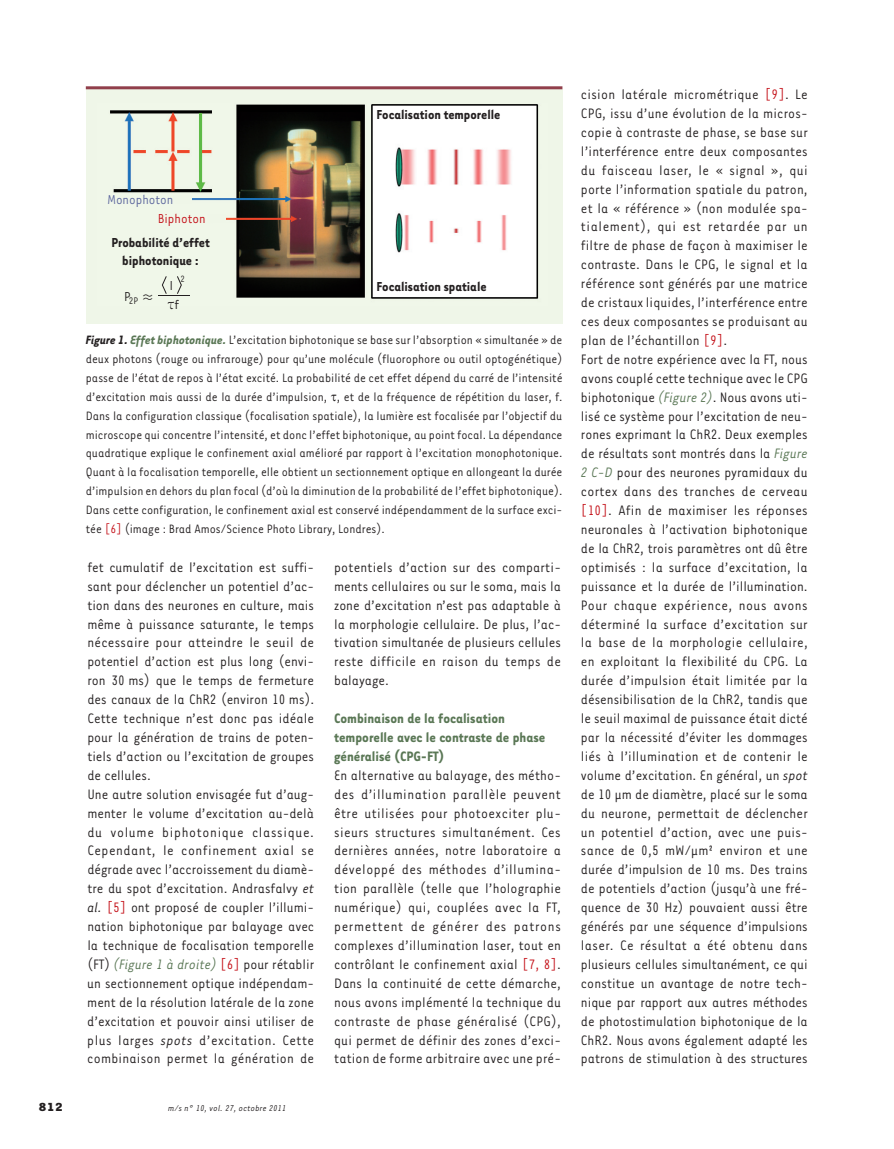
<style>
.page{position:relative;width:894px;height:1149px;background:#fff}
.page>*{position:absolute;margin:0;border:0;box-sizing:border-box;transform-origin:0 0}
.t1{font:15.75px/18.9px "Tarzana Narrow";color:#231f20}
.t2{font:700 15.75px/18.9px "Tarzana Narrow";color:#5a7755}
.t3{font:700 15px/18px "Tarzana Narrow";color:#231f20;text-align:center}
.t4{font:15px "Tarzana Narrow";color:#5e689e}
.t5{font:15px "Tarzana Narrow";color:#c4121a}
.t6{font:15px "Tarzana Narrow";color:#231f20}
.t7{font:15px "M Ma Greek";color:#231f20}
.t8{font:13.95px/18.9px "Tarzana Narrow";color:#231f20;text-align:justify}
.t9{font:700 13.5px "Tarzana Wide";color:#231f20}
.t10{font:10.95px "Tarzana Narrow";color:#231f20}
.t11{font:10.5px "Tarzana Narrow";color:#231f20}
.t12{font:italic 9.75px "Tarzana Narrow";letter-spacing:.025em;color:#231f20}
.s1{font-family:"Tarzana Narrow"}
.s2{font-weight:700;font-style:italic}
.s3{font-weight:700;font-style:italic;color:#5a7755}
.s4{color:#c4121a}
.s5{font-style:italic}
.s6{font-style:italic;color:#5a7755}
</style>
<div class="page">
<div style="left:86px;top:89px;width:476px;height:235px;background:#eff6e8"></div>
<img style="left:110px;top:104px;width:429px;height:195px">
<div style="left:173px;top:195px;width:19px;height:9px;background:#eff6e8"></div>
<div style="left:207px;top:214px;width:19px;height:9px;background:#eff6e8"></div>
<hr style="left:86px;top:86px;width:476px;height:3px;background:#913f4b">
<svg style="left:177px;top:276px;width:5px;height:18px"></svg>
<svg style="left:162px;top:276px;width:5px;height:18px"></svg>
<hr style="left:158px;top:295px;width:31px;height:1px;background:#231f20">
<p class="t4" style="left:107px;top:195px;width:67px">Monophoton</p>
<p class="t5" style="left:158px;top:213px;width:49px">Biphoton</p>
<p class="t3" style="left:111px;top:235px;width:100px">Probabilité d’effet biphotonique :</p>
<p class="t6" style="left:124px;top:291px;width:8px">P</p>
<p class="t10" style="left:129px;top:297px;width:26px">2P <sup>.</sup></p>
<p class="t6" style="left:169px;top:280px;width:5px">I</p>
<p class="t11" style="left:180px;top:275px;width:6px">2</p>
<p class="t7" style="left:167px;top:298px;width:13px">x<span class="s1">f</span></p>
<p class="t3" style="left:376px;top:107px;width:125px">Focalisation temporelle</p>
<p class="t3" style="left:376px;top:278px;width:111px">Focalisation spatiale</p>
<p class="t8" style="left:86px;top:331px;width:478px"><span class="s2">Figure 1.</span> <span class="s3">Effet biphotonique.</span> L’excitation biphotonique se base sur l’absorption « simultanée » de deux photons (rouge ou infrarouge) pour qu’une molécule (fluorophore ou outil optogénétique) passe de l’état de repos à l’état excité. La probabilité de cet effet dépend du carré de l’intensité d’excitation mais aussi de la durée d’impulsion, ▼, et de la fréquence de répétition du laser, f.<br>Dans la configuration classique (focalisation spatiale), la lumière est focalisée par l’objectif du microscope qui concentre l’intensité, et donc l’effet biphotonique, au point focal. La dépendance quadratique explique le confinement axial amélioré par rapport à l’excitation monophotonique.<br>Quant à la focalisation temporelle, elle obtient un sectionnement optique en allongeant la durée d’impulsion en dehors du plan focal (d’où la diminution de la probabilité de l’effet biphotonique).<br>Dans cette configuration, le confinement axial est conservé indépendamment de la surface exci&shy;tée <span class="s4">[6]</span> (image : Brad Amos/Science Photo Library, Londres).</p>
<p class="t1" style="left:87px;top:559px;width:228px">fet cumulatif de l’excitation est suffi&shy;sant pour déclencher un potentiel d’ac&shy;tion dans des neurones en culture, mais même à puissance saturante, le temps nécessaire pour atteindre le seuil de potentiel d’action est plus long (envi&shy;ron 30 ms) que le temps de fermeture des canaux de la ChR2 (environ 10 ms).<br>Cette technique n’est donc pas idéale pour la génération de trains de poten&shy;tiels d’action ou l’excitation de groupes de cellules.<br>Une autre solution envisagée fut d’aug&shy;menter le volume d’excitation au-delà du volume biphotonique classique.<br>Cependant, le confinement axial se dégrade avec l’accroissement du diamè&shy;tre du spot d’excitation. Andrasfalvy <span class="s5">et al.</span> <span class="s4">[5]</span> ont proposé de coupler l’illumi&shy;nation biphotonique par balayage avec la technique de focalisation temporelle (FT) <span class="s6">(Figure 1 à droite)</span> <span class="s4">[6]</span> pour rétablir un sectionnement optique indépendam&shy;ment de la résolution latérale de la zone d’excitation et pouvoir ainsi utiliser de plus larges <span class="s5">spots</span> d’excitation. Cette combinaison permet la génération de</p>
<p class="t9" style="left:38px;top:1102px;width:26px">812</p>
<p class="t12" style="left:168px;top:1104px;width:120px">m/s n° 10, vol. 27, octobre 2011</p>
<p class="t1" style="left:334px;top:559px;width:228px;text-align:justify">potentiels d’action sur des comparti&shy;ments cellulaires ou sur le soma, mais la zone d’excitation n’est pas adaptable à la morphologie cellulaire. De plus, l’ac&shy;tivation simultanée de plusieurs cellules reste difficile en raison du temps de balayage.</p>
<p class="t2" style="left:334px;top:710px;width:213px">Combinaison de la focalisation temporelle avec le contraste de phase généralisé (CPG-FT)</p>
<p class="t1" style="left:334px;top:767px;width:228px;text-align:justify">En alternative au balayage, des métho&shy;des d’illumination parallèle peuvent être utilisées pour photoexciter plu&shy;sieurs structures simultanément. Ces dernières années, notre laboratoire a développé des méthodes d’illumina&shy;tion parallèle (telle que l’holographie numérique) qui, couplées avec la FT, permettent de générer des patrons complexes d’illumination laser, tout en contrôlant le confinement axial <span class="s4">[7, 8]</span>.<br>Dans la continuité de cette démarche, nous avons implémenté la technique du contraste de phase généralisé (CPG), qui permet de définir des zones d’exci&shy;tation de forme arbitraire avec une pré-</p>
<p class="t1" style="left:580px;top:86px;width:228px">cision latérale micrométrique <span class="s4">[9]</span>. Le CPG, issu d’une évolution de la micros&shy;copie à contraste de phase, se base sur l’interférence entre deux composantes du faisceau laser, le « signal », qui porte l’information spatiale du patron, et la « référence » (non modulée spa&shy;tialement), qui est retardée par un filtre de phase de façon à maximiser le contraste. Dans le CPG, le signal et la référence sont générés par une matrice de cristaux liquides, l’interférence entre ces deux composantes se produisant au plan de l’échantillon <span class="s4">[9]</span>.<br>Fort de notre expérience avec la FT, nous avons couplé cette technique avec le CPG biphotonique <span class="s6">(Figure 2)</span>. Nous avons uti&shy;lisé ce système pour l’excitation de neu&shy;rones exprimant la ChR2. Deux exemples de résultats sont montrés dans la <span class="s6">Figure 2 C-D</span> pour des neurones pyramidaux du cortex dans des tranches de cerveau <span class="s4">[10]</span>. Afin de maximiser les réponses neuronales à l’activation biphotonique de la ChR2, trois paramètres ont dû être optimisés : la surface d’excitation, la puissance et la durée de l’illumination.<br>Pour chaque expérience, nous avons déterminé la surface d’excitation sur la base de la morphologie cellulaire, en exploitant la flexibilité du CPG. La durée d’impulsion était limitée par la désensibilisation de la ChR2, tandis que le seuil maximal de puissance était dicté par la nécessité d’éviter les dommages liés à l’illumination et de contenir le volume d’excitation. En général, un <span class="s5">spot </span>de 10 μm de diamètre, placé sur le soma du neurone, permettait de déclencher un potentiel d’action, avec une puis&shy;sance de 0,5 mW/μm² environ et une durée d’impulsion de 10 ms. Des trains de potentiels d’action (jusqu’à une fré&shy;quence de 30 Hz) pouvaient aussi être générés par une séquence d’impulsions laser. Ce résultat a été obtenu dans plusieurs cellules simultanément, ce qui constitue un avantage de notre tech&shy;nique par rapport aux autres méthodes de photostimulation biphotonique de la ChR2. Nous avons également adapté les patrons de stimulation à des structures</p>
</div>
